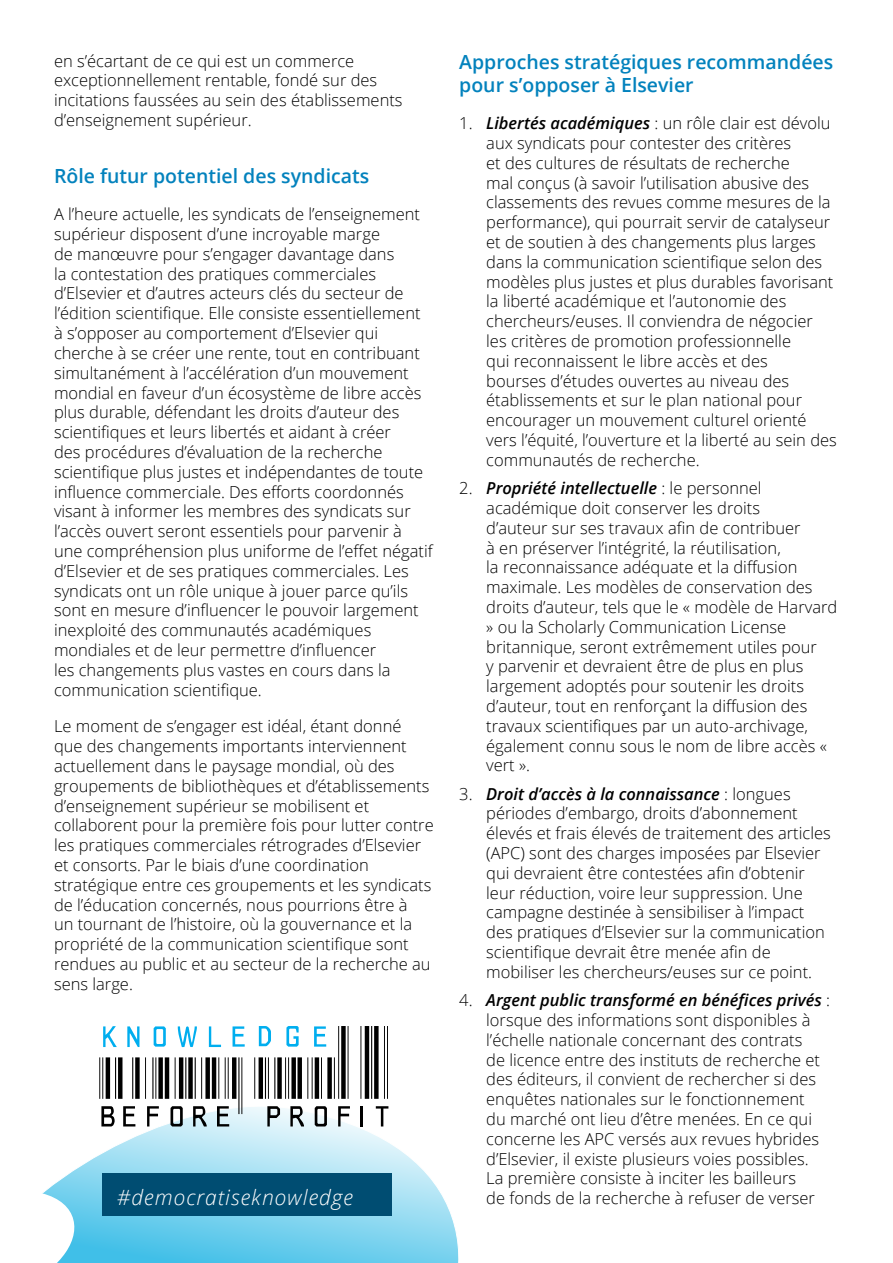
<style>
.page{position:relative;width:893px;height:1263px;background:#fff}
.page>*{position:absolute;margin:0;border:0;box-sizing:border-box;transform-origin:0 0}
.t1{font:italic 300 21px "Open Sans";letter-spacing:.05em;color:#fff}
.Heading_1{font:600 19.5px/23.4px "Open Sans";color:#0382bd}
.t2{font:300 16.5px/19.8px "Open Sans";color:#000}
.s1{font-weight:600;font-style:italic}
</style>
<div class="page">
<svg style="left:52px;top:1095px;width:407px;height:168px"></svg>
<svg style="left:42px;top:1186px;width:41px;height:77px"></svg>
<div style="left:102px;top:1174px;width:289px;height:42px;background:#004d72"></div>
<hr style="left:99px;top:1057px;width:1px;height:42px;background:#000">
<hr style="left:102px;top:1057px;width:1px;height:42px;background:#000">
<hr style="left:106px;top:1057px;width:4px;height:42px;background:#000">
<hr style="left:115px;top:1057px;width:1px;height:42px;background:#000">
<hr style="left:118px;top:1057px;width:4px;height:42px;background:#000">
<hr style="left:132px;top:1057px;width:1px;height:42px;background:#000">
<div style="left:135px;top:1057px;width:5px;height:42px;background:#000"></div>
<hr style="left:145px;top:1057px;width:1px;height:42px;background:#000">
<hr style="left:165px;top:1057px;width:4px;height:42px;background:#000">
<div style="left:158px;top:1057px;width:5px;height:42px;background:#000"></div>
<hr style="left:155px;top:1057px;width:1px;height:42px;background:#000">
<hr style="left:152px;top:1057px;width:1px;height:42px;background:#000">
<hr style="left:175px;top:1057px;width:1px;height:42px;background:#000">
<hr style="left:179px;top:1057px;width:4px;height:42px;background:#000">
<hr style="left:185px;top:1057px;width:1px;height:42px;background:#000">
<div style="left:188px;top:1057px;width:5px;height:42px;background:#000"></div>
<hr style="left:195px;top:1057px;width:1px;height:42px;background:#000">
<hr style="left:201px;top:1057px;width:1px;height:42px;background:#000">
<div style="left:205px;top:1057px;width:5px;height:42px;background:#000"></div>
<hr style="left:212px;top:1057px;width:4px;height:42px;background:#000">
<hr style="left:218px;top:1057px;width:1px;height:42px;background:#000">
<hr style="left:225px;top:1057px;width:1px;height:42px;background:#000">
<hr style="left:228px;top:1057px;width:1px;height:42px;background:#000">
<hr style="left:232px;top:1057px;width:4px;height:42px;background:#000">
<hr style="left:238px;top:1057px;width:1px;height:57px;background:#000">
<hr style="left:241px;top:1057px;width:1px;height:57px;background:#000">
<hr style="left:254px;top:1057px;width:1px;height:42px;background:#000">
<hr style="left:259px;top:1057px;width:4px;height:42px;background:#000">
<hr style="left:265px;top:1057px;width:1px;height:42px;background:#000">
<hr style="left:268px;top:1057px;width:1px;height:42px;background:#000">
<hr style="left:274px;top:1057px;width:1px;height:42px;background:#000">
<div style="left:277px;top:1057px;width:5px;height:42px;background:#000"></div>
<hr style="left:285px;top:1057px;width:1px;height:42px;background:#000">
<hr style="left:288px;top:1057px;width:1px;height:42px;background:#000">
<div style="left:291px;top:1057px;width:5px;height:42px;background:#000"></div>
<div style="left:297px;top:1057px;width:5px;height:42px;background:#000"></div>
<hr style="left:307px;top:1057px;width:1px;height:42px;background:#000">
<hr style="left:312px;top:1057px;width:1px;height:42px;background:#000">
<hr style="left:315px;top:1057px;width:4px;height:42px;background:#000">
<hr style="left:321px;top:1057px;width:1px;height:42px;background:#000">
<div style="left:327px;top:1057px;width:5px;height:42px;background:#000"></div>
<hr style="left:334px;top:1057px;width:1px;height:42px;background:#000">
<hr style="left:338px;top:1026px;width:1px;height:73px;background:#000">
<div style="left:341px;top:1026px;width:5px;height:73px;background:#000"></div>
<hr style="left:348px;top:1026px;width:1px;height:73px;background:#000">
<hr style="left:360px;top:1026px;width:1px;height:73px;background:#000">
<hr style="left:365px;top:1026px;width:4px;height:73px;background:#000">
<hr style="left:371px;top:1026px;width:1px;height:73px;background:#000">
<div style="left:374px;top:1026px;width:5px;height:73px;background:#000"></div>
<hr style="left:384px;top:1026px;width:1px;height:73px;background:#000">
<hr style="left:387px;top:1026px;width:1px;height:73px;background:#000">
<svg style="left:103px;top:1026px;width:14px;height:21px"></svg>
<svg style="left:127px;top:1026px;width:12px;height:21px"></svg>
<svg style="left:154px;top:1026px;width:12px;height:20px"></svg>
<svg style="left:178px;top:1026px;width:19px;height:21px"></svg>
<svg style="left:209px;top:1026px;width:12px;height:21px"></svg>
<svg style="left:233px;top:1026px;width:12px;height:20px"></svg>
<svg style="left:259px;top:1026px;width:12px;height:20px"></svg>
<svg style="left:286px;top:1026px;width:13px;height:20px"></svg>
<svg style="left:314px;top:1026px;width:12px;height:20px"></svg>
<svg style="left:101px;top:1106px;width:14px;height:20px"></svg>
<svg style="left:123px;top:1106px;width:12px;height:20px"></svg>
<svg style="left:147px;top:1106px;width:12px;height:20px"></svg>
<svg style="left:171px;top:1106px;width:12px;height:20px"></svg>
<svg style="left:193px;top:1106px;width:14px;height:20px"></svg>
<svg style="left:217px;top:1106px;width:12px;height:20px"></svg>
<svg style="left:267px;top:1106px;width:13px;height:20px"></svg>
<svg style="left:290px;top:1106px;width:14px;height:20px"></svg>
<svg style="left:315px;top:1106px;width:12px;height:20px"></svg>
<svg style="left:338px;top:1106px;width:12px;height:20px"></svg>
<hr style="left:360px;top:1106px;width:2px;height:21px;background:#000">
<svg style="left:376px;top:1106px;width:12px;height:20px"></svg>
<p class="Heading_1" style="left:459px;top:50px;width:376px">Approches stratégiques recommandées pour s’opposer à Elsevier</p>
<p class="t2" style="left:486px;top:113px;width:352px;text-indent:-27px">1. <span class="s1">Libertés académiques</span> : un rôle clair est dévolu aux syndicats pour contester des critères<br>et des cultures de résultats de recherche<br>mal conçus (à savoir l’utilisation abusive des classements des revues comme mesures de la performance), qui pourrait servir de catalyseur et de soutien à des changements plus larges dans la communication scientifique selon des modèles plus justes et plus durables favorisant la liberté académique et l’autonomie des chercheurs/euses. Il conviendra de négocier les critères de promotion professionnelle<br>qui reconnaissent le libre accès et des<br>bourses d’études ouvertes au niveau des établissements et sur le plan national pour encourager un mouvement culturel orienté vers l’équité, l’ouverture et la liberté au sein des communautés de recherche.</p>
<p class="t2" style="left:486px;top:478px;width:353px;text-indent:-27px">2. <span class="s1">Propriété intellectuelle</span> : le personnel académique doit conserver les droits<br>d’auteur sur ses travaux afin de contribuer<br>à en préserver l’intégrité, la réutilisation,<br>la reconnaissance adéquate et la diffusion maximale. Les modèles de conservation des droits d’auteur, tels que le « modèle de Harvard » ou la Scholarly Communication License britannique, seront extrêmement utiles pour<br>y parvenir et devraient être de plus en plus largement adoptés pour soutenir les droits d’auteur, tout en renforçant la diffusion des travaux scientifiques par un auto-archivage, également connu sous le nom de libre accès « vert ».</p>
<p class="t2" style="left:486px;top:783px;width:346px;text-indent:-27px">3. <span class="s1">Droit d’accès à la connaissance</span> : longues périodes d’embargo, droits d’abonnement élevés et frais élevés de traitement des articles (APC) sont des charges imposées par Elsevier qui devraient être contestées afin d’obtenir leur réduction, voire leur suppression. Une campagne destinée à sensibiliser à l’impact des pratiques d’Elsevier sur la communication scientifique devrait être menée afin de mobiliser les chercheurs/euses sur ce point.</p>
<p class="t2" style="left:486px;top:990px;width:345px;text-indent:-27px">4. <span class="s1">Argent public transformé en bénéfices privés</span> : lorsque des informations sont disponibles à l’échelle nationale concernant des contrats<br>de licence entre des instituts de recherche et des éditeurs, il convient de rechercher si des enquêtes nationales sur le fonctionnement<br>du marché ont lieu d’être menées. En ce qui concerne les APC versés aux revues hybrides d’Elsevier, il existe plusieurs voies possibles.<br>La première consiste à inciter les bailleurs</p>
<p class="t2" style="left:54px;top:50px;width:350px">en s’écartant de ce qui est un commerce exceptionnellement rentable, fondé sur des incitations faussées au sein des établissements d’enseignement supérieur.</p>
<p class="Heading_1" style="left:54px;top:164px;width:317px">Rôle futur potentiel des syndicats</p>
<p class="t2" style="left:54px;top:204px;width:380px">A l’heure actuelle, les syndicats de l’enseignement supérieur disposent d’une incroyable marge<br>de manœuvre pour s’engager davantage dans<br>la contestation des pratiques commerciales d’Elsevier et d’autres acteurs clés du secteur de l’édition scientifique. Elle consiste essentiellement à s’opposer au comportement d’Elsevier qui cherche à se créer une rente, tout en contribuant simultanément à l’accélération d’un mouvement mondial en faveur d’un écosystème de libre accès plus durable, défendant les droits d’auteur des scientifiques et leurs libertés et aidant à créer<br>des procédures d’évaluation de la recherche scientifique plus justes et indépendantes de toute influence commerciale. Des efforts coordonnés visant à informer les membres des syndicats sur l’accès ouvert seront essentiels pour parvenir à une compréhension plus uniforme de l’effet négatif d’Elsevier et de ses pratiques commerciales. Les syndicats ont un rôle unique à jouer parce qu’ils sont en mesure d’influencer le pouvoir largement inexploité des communautés académiques mondiales et de leur permettre d’influencer<br>les changements plus vastes en cours dans la communication scientifique.</p>
<p class="t2" style="left:54px;top:716px;width:381px">Le moment de s’engager est idéal, étant donné que des changements importants interviennent actuellement dans le paysage mondial, où des groupements de bibliothèques et d’établissements d’enseignement supérieur se mobilisent et collaborent pour la première fois pour lutter contre les pratiques commerciales rétrogrades d’Elsevier et consorts. Par le biais d’une coordination stratégique entre ces groupements et les syndicats de l’éducation concernés, nous pourrions être à<br>un tournant de l’histoire, où la gouvernance et la propriété de la communication scientifique sont rendues au public et au secteur de la recherche au sens large.</p>
<p class="t1" style="left:117px;top:1182px;width:238px">#democratiseknowledge</p>
<p class="t2" style="left:486px;top:1188px;width:330px">de fonds de la recherche à refuser de verser</p>
</div>
